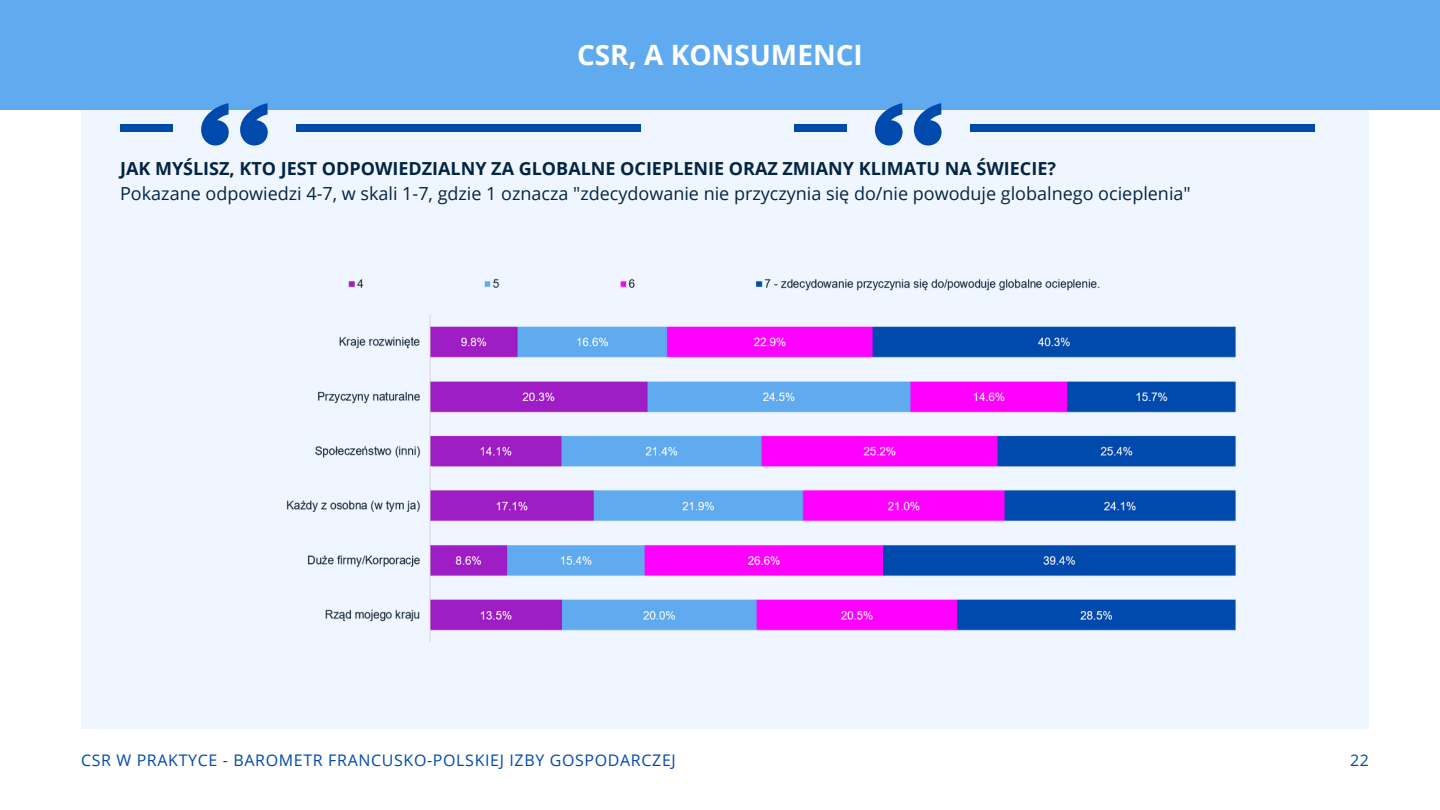
<style>
.page{position:relative;width:1440px;height:810px;background:#fff}
.page>*{position:absolute;margin:0;border:0;box-sizing:border-box;transform-origin:0 0}
.t1{font:700 28px "Open Sans";color:#fff}
.t2{font:18px "Open Sans";color:#022542}
.t3{font:700 18px "Open Sans";color:#022542}
.t4{font:16px "Open Sans";letter-spacing:.04em;color:#004aad}
</style>
<div class="page">
<div style="left:81px;top:110px;width:1288px;height:619px;background:#f0f6ff"></div>
<div style="left:0;top:0;width:1440px;height:110px;background:#60abef"></div>
<img style="left:286px;top:279px;width:950px;height:363px">
<svg style="left:240px;top:103px;width:28px;height:43px"></svg>
<svg style="left:201px;top:103px;width:28px;height:43px"></svg>
<div style="left:121px;top:124px;width:52px;height:7px;background:#004aad"></div>
<div style="left:297px;top:124px;width:344px;height:7px;background:#004aad"></div>
<svg style="left:914px;top:103px;width:28px;height:43px"></svg>
<svg style="left:875px;top:103px;width:28px;height:43px"></svg>
<div style="left:794px;top:124px;width:52px;height:7px;background:#004aad"></div>
<div style="left:970px;top:124px;width:345px;height:7px;background:#004aad"></div>
<h1 class="t1" style="left:577px;top:35px;width:287px">CSR, A KONSUMENCI</h1>
<p class="t3" style="left:120px;top:156px;width:937px">JAK MYŚLISZ, KTO JEST ODPOWIEDZIALNY ZA GLOBALNE OCIEPLENIE ORAZ ZMIANY KLIMATU NA ŚWIECIE?</p>
<p class="t2" style="left:120px;top:181px;width:1072px">Pokazane odpowiedzi 4-7, w skali 1-7, gdzie 1 oznacza "zdecydowanie nie przyczynia się do/nie powoduje globalnego ocieplenia"</p>
<p class="t4" style="left:81px;top:749px;width:596px">CSR W PRAKTYCE - BAROMETR FRANCUSKO-POLSKIEJ IZBY GOSPODARCZEJ</p>
<p class="t4" style="left:1350px;top:749px;width:20px">22</p>
</div>
